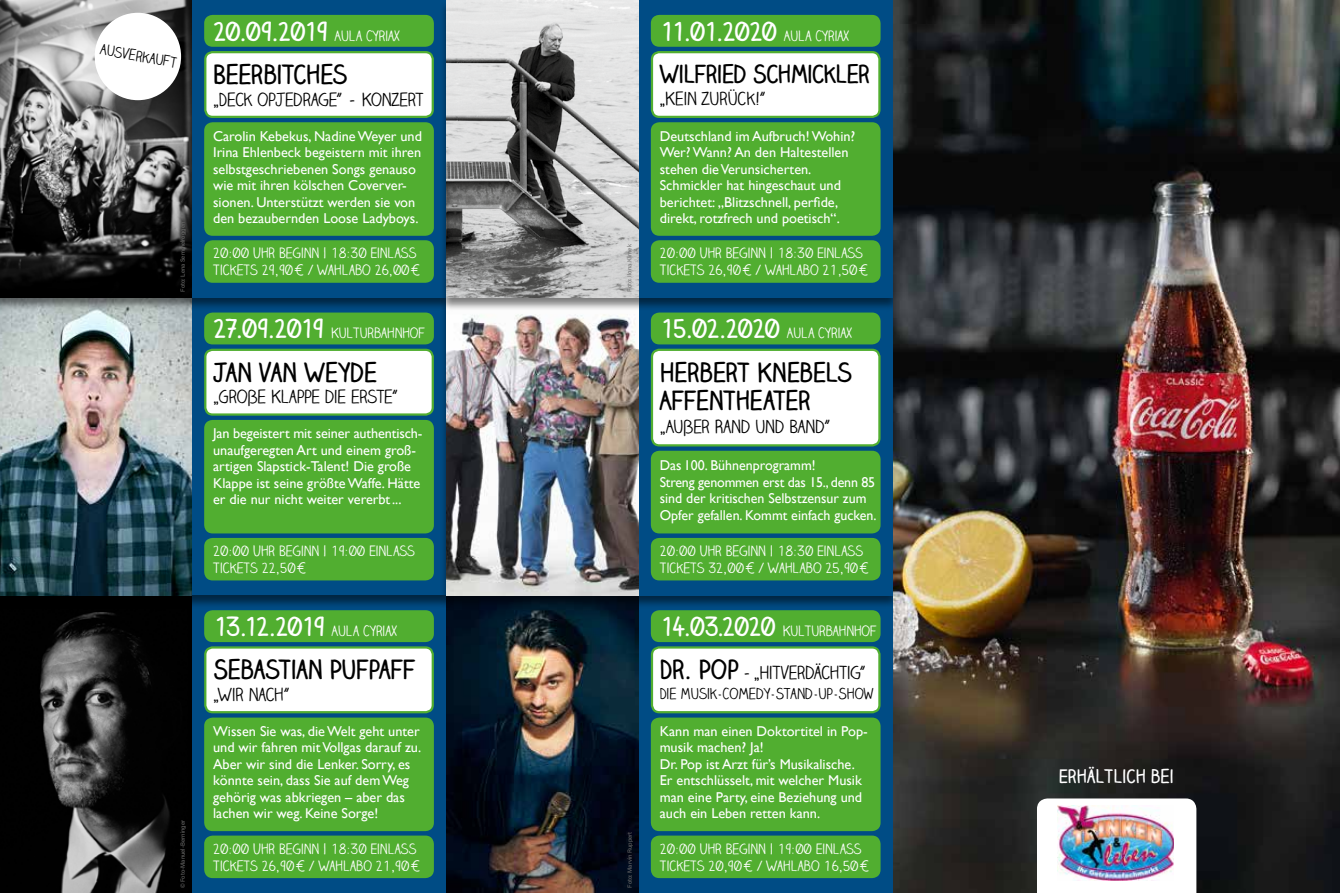
<style>
.page{position:relative;width:1340px;height:893px;background:#fff}
.page>*{position:absolute;margin:0;border:0;box-sizing:border-box;transform-origin:0 0}
.t1{font:700 25.5px "Claire Hand";letter-spacing:-.045em;color:#fff}
.t2{font:700 25.5px/28px "Claire Hand";letter-spacing:-.01em;color:#000}
.t3{font:700 24px "Claire Hand";letter-spacing:-.025em;color:#000}
.t4{font:18px "Claire Hand";letter-spacing:-.01em;color:#000}
.t5{font:700 18px "Claire Hand";color:#fff}
.t6{font:15px "Claire Hand";letter-spacing:-.005em;color:#000}
.t7{font:14.55px "Claire Hand";color:#000}
.t8{font:14.25px/16.5px "Gill Sans";color:#fff}
.t9{font:14.25px/17.1px "Claire Hand";color:#fff}
.t10{font:6px "Acumin Pro";color:#6f6f6e}
.s1{font-weight:400;font-size:14.25px}
.s2{font-weight:700;font-size:25.5px}
</style>
<div class="page">
<div style="left:0;top:0;width:893px;height:893px;background:#004c85"></div>
<img style="left:446px;top:609px;width:192px;height:284px">
<div style="left:205px;top:647px;width:228px;height:65px;background:#fff;border-radius:7px"></div>
<div style="left:204px;top:646px;width:230px;height:67px;border:2px solid #51ae30;border-radius:7px"></div>
<div style="left:652px;top:647px;width:227px;height:65px;background:#fff;border-radius:7px"></div>
<div style="left:651px;top:646px;width:229px;height:67px;border:2px solid #51ae30;border-radius:7px"></div>
<div style="left:204px;top:718px;width:230px;height:113px;background:#51ae30;border-radius:9px"></div>
<div style="left:651px;top:718px;width:229px;height:113px;background:#51ae30;border-radius:9px"></div>
<div style="left:651px;top:610px;width:229px;height:32px;background:#51ae30;border-radius:9px"></div>
<div style="left:651px;top:836px;width:229px;height:42px;background:#51ae30;border-radius:9px"></div>
<div style="left:204px;top:610px;width:230px;height:32px;background:#51ae30;border-radius:9px"></div>
<div style="left:204px;top:836px;width:230px;height:42px;background:#51ae30;border-radius:9px"></div>
<img style="left:0;top:609px;width:191px;height:284px">
<div style="left:0;top:297px;width:454px;height:312px;background:#000;opacity:.5"></div>
<img style="left:0;top:311px;width:440px;height:284px">
<div style="left:205px;top:350px;width:228px;height:65px;background:#fff;border-radius:7px"></div>
<div style="left:204px;top:349px;width:230px;height:67px;border:2px solid #51ae30;border-radius:7px"></div>
<div style="left:204px;top:420px;width:230px;height:113px;background:#51ae30;border-radius:9px"></div>
<div style="left:204px;top:313px;width:230px;height:31px;background:#51ae30;border-radius:9px"></div>
<div style="left:204px;top:538px;width:230px;height:42px;background:#51ae30;border-radius:9px"></div>
<div style="left:0;top:0;width:454px;height:311px;background:#000;opacity:.5"></div>
<svg style="left:0;top:0;width:439px;height:298px"></svg>
<div style="left:205px;top:52px;width:228px;height:65px;background:#fff;border-radius:7px"></div>
<div style="left:204px;top:51px;width:230px;height:67px;border:2px solid #51ae30;border-radius:7px"></div>
<div style="left:204px;top:122px;width:230px;height:114px;background:#51ae30;border-radius:9px"></div>
<div style="left:204px;top:15px;width:230px;height:32px;background:#51ae30;border-radius:9px"></div>
<div style="left:204px;top:240px;width:230px;height:43px;background:#51ae30;border-radius:9px"></div>
<div style="left:95px;top:13px;width:86px;height:87px;background:#fff;border-radius:50%"></div>
<div style="left:440px;top:297px;width:460px;height:312px;background:#000;opacity:.5"></div>
<svg style="left:638px;top:311px;width:255px;height:284px"></svg>
<img style="left:446px;top:311px;width:192px;height:284px">
<div style="left:652px;top:350px;width:227px;height:95px;background:#fff;border-radius:7px"></div>
<div style="left:651px;top:349px;width:229px;height:97px;border:2px solid #51ae30;border-radius:7px"></div>
<div style="left:651px;top:451px;width:229px;height:82px;background:#51ae30;border-radius:9px"></div>
<div style="left:651px;top:313px;width:229px;height:31px;background:#51ae30;border-radius:9px"></div>
<div style="left:651px;top:538px;width:229px;height:42px;background:#51ae30;border-radius:9px"></div>
<div style="left:439px;top:0;width:461px;height:311px;background:#000;opacity:.5"></div>
<div style="left:446px;top:0;width:447px;height:298px;background:#004c85"></div>
<div style="left:652px;top:52px;width:227px;height:65px;background:#fff;border-radius:7px"></div>
<div style="left:651px;top:51px;width:229px;height:67px;border:2px solid #51ae30;border-radius:7px"></div>
<div style="left:651px;top:122px;width:229px;height:114px;background:#51ae30;border-radius:9px"></div>
<div style="left:651px;top:15px;width:229px;height:32px;background:#51ae30;border-radius:9px"></div>
<div style="left:651px;top:240px;width:229px;height:43px;background:#51ae30;border-radius:9px"></div>
<img style="left:446px;top:0;width:192px;height:298px">
<img style="left:893px;top:0;width:446px;height:893px">
<svg style="left:1037px;top:798px;width:159px;height:95px"></svg>
<img style="left:1057px;top:806px;width:116px;height:74px">
<p class="t7" style="left:102px;top:40px;width:79px;rotate:10deg">AUSVERKAUFT</p>
<p class="t10" style="left:179px;top:292px;width:71px;rotate:-90deg">Foto: Lena Semmelroggen</p>
<p class="t10" style="left:179px;top:888px;width:69px;rotate:-90deg">© Foto-Manuel-Berninger</p>
<h1 class="t1" style="left:213px;top:13px;width:188px">20.09.2019 <span class="s1">AULA CYRIAX</span></h1>
<h1 class="t2" style="left:213px;top:60px;width:136px">BEERBITCHES</h1>
<p class="t4" style="left:213px;top:88px;width:212px">„DECK OPJEDRAGE” – KONZERT</p>
<p class="t8" style="left:213px;top:127px;width:210px">Carolin Kebekus, Nadine Weyer und Irina Ehlenbeck begeistern mit ihren selbstgeschriebenen Songs genauso wie mit ihren kölschen Coverver&shy;sionen. Unterstützt werden sie von den bezaubernden Loose Ladyboys.</p>
<p class="t9" style="left:213px;top:244px;width:209px">20:00 UHR BEGINN | 18:30 EINLASS<br>TICKETS 29,90€ / WAHLABO 26,00€</p>
<p class="t9" style="left:213px;top:324px;width:213px"><span class="s2">27.09.2019</span> KULTURBAHNHOF</p>
<h1 class="t2" style="left:213px;top:358px;width:166px">JAN VAN WEYDE</h1>
<p class="t4" style="left:213px;top:386px;width:186px">„GROßE KLAPPE DIE ERSTE”</p>
<p class="t8" style="left:213px;top:425px;width:211px">Jan begeistert mit seiner authentisch&shy;unaufgeregten Art und einem groß&shy;artigen Slapstick-Talent! Die große Klappe ist seine größte Waffe. Hätte er die nur nicht weiter vererbt...</p>
<p class="t9" style="left:213px;top:542px;width:203px">20:00 UHR BEGINN | 19:00 EINLASS<br>TICKETS 22,50€</p>
<h1 class="t1" style="left:213px;top:609px;width:186px">13.12.2019 <span class="s1">AULA CYRIAX</span></h1>
<h1 class="t2" style="left:213px;top:655px;width:204px">SEBASTIAN PUFPAFF</h1>
<p class="t4" style="left:213px;top:683px;width:78px">„WIR NACH”</p>
<p class="t8" style="left:213px;top:723px;width:209px">Wissen Sie was, die Welt geht unter und wir fahren mit Vollgas darauf zu.<br>Aber wir sind die Lenker. Sorry, es könnte sein, dass Sie auf dem Weg gehörig was abkriegen – aber das lachen wir weg. Keine Sorge!</p>
<p class="t9" style="left:213px;top:840px;width:209px">20:00 UHR BEGINN | 18:30 EINLASS<br>TICKETS 26,90€ / WAHLABO 21,90€</p>
<p class="t10" style="left:625px;top:292px;width:49px;rotate:-90deg">Foto: Ilona Klimek</p>
<p class="t10" style="left:625px;top:888px;width:58px;rotate:-90deg">Foto: Marvin Ruppert</p>
<h1 class="t1" style="left:659px;top:13px;width:191px">11.01.2020 <span class="s1">AULA CYRIAX</span></h1>
<h2 class="t3" style="left:659px;top:57px;width:212px">WILFRIED SCHMICKLER</h2>
<p class="t4" style="left:659px;top:87px;width:108px">„KEIN ZURÜCK!”</p>
<p class="t8" style="left:659px;top:127px;width:197px">Deutschland im Aufbruch! Wohin?<br>Wer? Wann? An den Haltestellen stehen die Verunsicherten.<br>Schmickler hat hingeschaut und berichtet: „Blitzschnell, perfide, direkt, rotzfrech und poetisch“.</p>
<p class="t9" style="left:659px;top:244px;width:210px">20:00 UHR BEGINN | 18:30 EINLASS<br>TICKETS 26,90€ / WAHLABO 21,50€</p>
<h1 class="t1" style="left:659px;top:311px;width:194px">15.02.2020 <span class="s1">AULA CYRIAX</span></h1>
<h1 class="t2" style="left:659px;top:358px;width:194px">HERBERT KNEBELS<br>AFFENTHEATER</h1>
<p class="t4" style="left:659px;top:416px;width:172px">„AUßER RAND UND BAND”</p>
<p class="t8" style="left:659px;top:457px;width:218px">Das 100. Bühnenprogramm!<br>Streng genommen erst das 15., denn 85 sind der kritischen Selbstzensur zum Opfer gefallen. Kommt einfach gucken.</p>
<p class="t9" style="left:659px;top:542px;width:211px">20:00 UHR BEGINN | 18:30 EINLASS<br>TICKETS 32,00€ / WAHLABO 25,90€</p>
<p class="t9" style="left:659px;top:622px;width:218px"><span class="s2">14.03.2020</span> KULTURBAHNHOF</p>
<p class="t4" style="left:659px;top:662px;width:207px"><span class="s2">DR. POP</span> –„HITVERDÄCHTIG”</p>
<p class="t6" style="left:659px;top:684px;width:215px">DIE MUSIK-COMEDY-STAND-UP-SHOW</p>
<p class="t8" style="left:659px;top:723px;width:209px">Kann man einen Doktortitel in Pop&shy;musik machen? Ja!<br>Dr. Pop ist Arzt für’s Musikalische.<br>Er entschlüsselt, mit welcher Musik man eine Party, eine Beziehung und auch ein Leben retten kann.</p>
<p class="t9" style="left:659px;top:840px;width:211px">20:00 UHR BEGINN | 19:00 EINLASS<br>TICKETS 20,90€ / WAHLABO 16,50€</p>
<p class="t5" style="left:1058px;top:763px;width:116px">ERHÄLTLICH BEI</p>
</div>
